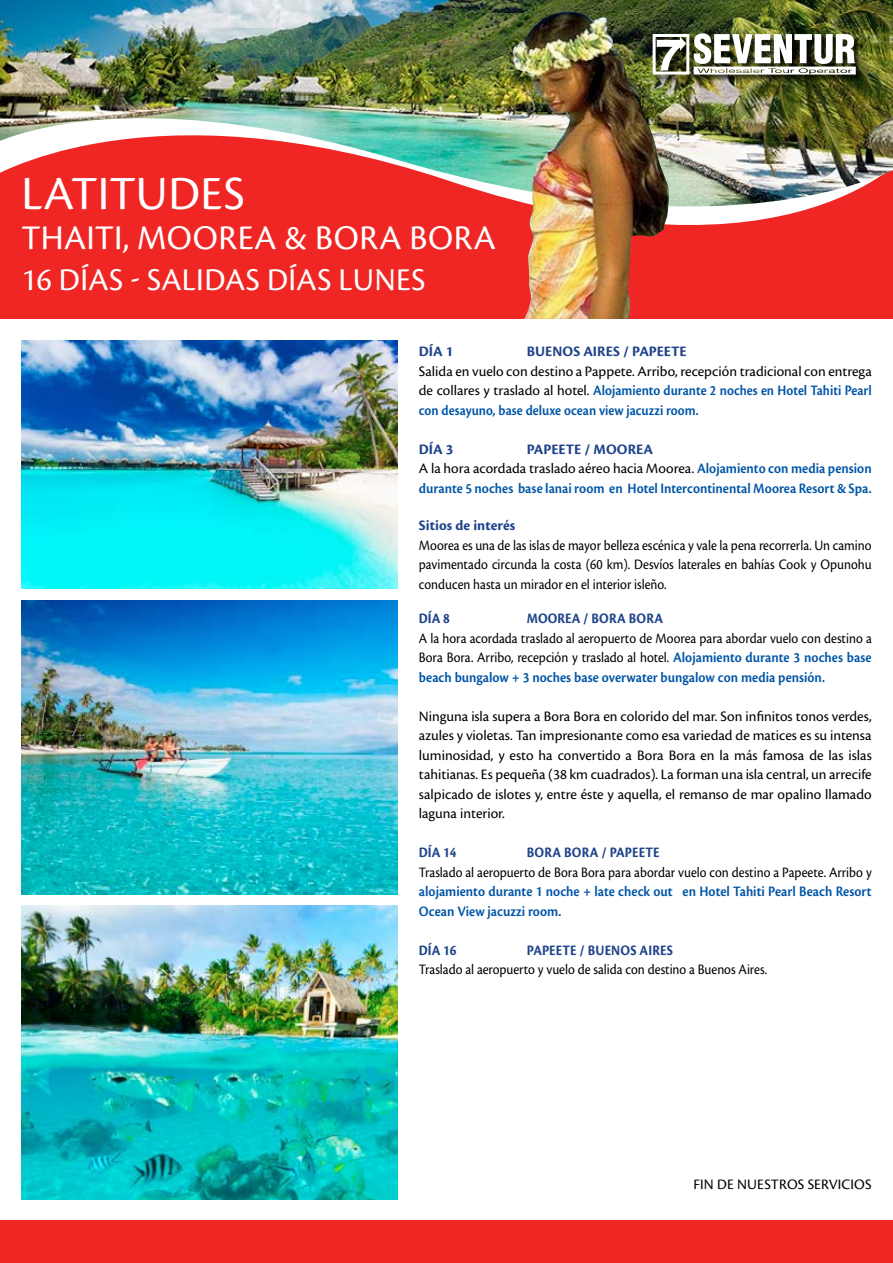
<style>
.page{position:relative;width:893px;height:1263px;background:#fff}
.page>*{position:absolute;margin:0;border:0;box-sizing:border-box;transform-origin:0 0}
.t1{font:49.5px "Cronos Pro";color:#fff}
.t2{font:36px "Cronos Pro";letter-spacing:.015em;color:#fff}
.t3{font:33px "Cronos Pro";letter-spacing:.015em;color:#fff}
.t4{font:15px/19.5px "Cronos Pro";color:#000;text-align:justify}
.t5{font:15px/19.5px "Cronos Pro";color:#000;text-align:justify;scale:.9 1}
.t6{font:600 15px/19.5px "Cronos Pro";color:#0055a7;scale:.92 1}
.t7{font:700 15px "Cronos Pro";letter-spacing:.005em;color:#20438b;scale:.9 1}
.t8{font:700 15px "Cronos Pro";letter-spacing:.005em;color:#20438b}
.s1{font-weight:600;color:#0055a7}
.s2{font-weight:700;color:#20438b}
.s3{font-weight:400;color:#000}
</style>
<div class="page">
<div style="left:0;top:125px;width:893px;height:194px;background:#ef2623"></div>
<svg style="left:669px;top:209px;width:139px;height:16px;fill:#fff"></svg>
<img style="left:0;top:0;width:893px;height:209px">
<div style="left:0;top:1220px;width:893px;height:43px;background:#ef2623"></div>
<div style="left:653px;top:34px;width:211px;height:49px;background:#000;opacity:.77"></div>
<div style="left:653px;top:34px;width:36px;height:41px;border:3px solid #fff"></div>
<svg style="left:669px;top:37px;width:17px;height:33px"></svg>
<img style="left:694px;top:33px;width:162px;height:42px">
<img style="left:21px;top:906px;width:377px;height:293px">
<img style="left:21px;top:601px;width:377px;height:293px">
<img style="left:21px;top:340px;width:377px;height:249px">
<img style="left:513px;top:10px;width:156px;height:309px">
<h1 class="t1" style="left:22px;top:165px;width:116px">latitudes</h1>
<h2 class="t2" style="left:21px;top:217px;width:143px">ThAiti, moo</h2>
<h2 class="t2" style="left:219px;top:217px;width:279px">rea &amp; BORA BORA</h2>
<h3 class="t3" style="left:21px;top:260px;width:202px">16 días - salidas</h3>
<h3 class="t3" style="left:267px;top:260px;width:90px">días lunes</h3>
<p class="t8" style="left:419px;top:343px;width:36px">DÍA 1</p>
<p class="t8" style="left:527px;top:343px;width:161px">BUENOS AIRES / PAPEETE</p>
<p class="t4" style="left:419px;top:361px;width:454px">Salida en vuelo con destino a Pappete. Arribo, recepción tradicional con entrega de collares y traslado al hotel. <span class="s1">Alojamiento durante 2 noches en Hotel Tahiti Pearl con desayuno, base deluxe ocean view jacuzzi room.</span></p>
<p class="t8" style="left:419px;top:440px;width:36px">DÍA 3</p>
<p class="t6" style="left:419px;top:439px;width:494px;text-indent:108px"><span class="s2">PAPEETE / MOOREA<br></span><span class="s3">A la hora acordada traslado aéreo hacia Moorea.</span> Alojamiento con media pension durante 5 noches base lanai room en Hotel Intercontinental Moorea Resort &amp; Spa.</p>
<p class="t8" style="left:419px;top:517px;width:98px">SITIOS DE INTERÉS</p>
<p class="t5" style="left:419px;top:535px;width:505px">Moorea es una de las islas de mayor belleza escénica y vale la pena recorrerla. Un camino pavimentado circunda la costa (60 km). Desvíos laterales en bahías Cook y Opunohu conducen hasta un mirador en el interior isleño.</p>
<p class="t7" style="left:419px;top:610px;width:36px">DÍA 8</p>
<p class="t7" style="left:527px;top:610px;width:83px">MOOREA / BORA</p>
<p class="t7" style="left:629px;top:610px;width:11px">BORA</p>
<p class="t5" style="left:419px;top:628px;width:505px">A la hora acordada traslado al aeropuerto de Moorea para abordar vuelo con destino a Bora Bora. Arribo, recepción y traslado al hotel. <span class="s1">Alojamiento durante 3 noches base beach bungalow + 3 noches base overwater bungalow con media pensión.</span></p>
<p class="t4" style="left:419px;top:706px;width:454px">Ninguna isla supera a Bora Bora en colorido del mar. Son infinitos tonos verdes, azules y violetas. Tan impresionante como esa variedad de matices es su intensa luminosidad, y esto ha convertido a Bora Bora en la más famosa de las islas tahitianas. Es pequeña (38 km cuadrados). La forman una isla central, un arrecife salpicado de islotes y, entre éste y aquella, el remanso de mar opalino llamado laguna interior.</p>
<p class="t7" style="left:419px;top:844px;width:43px">DÍA 14</p>
<p class="t7" style="left:527px;top:844px;width:11px">BORA</p>
<p class="t7" style="left:564px;top:844px;width:11px">BORA</p>
<p class="t7" style="left:601px;top:844px;width:66px">/ PAPEETE</p>
<p class="t5" style="left:419px;top:862px;width:505px">Traslado al aeropuerto de Bora Bora para abordar vuelo con destino a Papeete. Arribo y</p>
<p class="t6" style="left:419px;top:882px;width:494px">alojamiento durante 1 noche + late check out en Hotel Tahiti Pearl Beach Resort<br>Ocean View jacuzzi room.</p>
<p class="t7" style="left:419px;top:941px;width:43px">DÍA 16</p>
<p class="t7" style="left:527px;top:941px;width:164px">PAPEETE / BUENOS AIRES</p>
<p class="t5" style="left:419px;top:960px;width:389px">Traslado al aeropuerto y vuelo de salida con destino a Buenos Aires.</p>
<p class="t4" style="left:693px;top:1174px;width:53px">fin de nuest</p>
<p class="t4" style="left:779px;top:1174px;width:85px">ros servicios</p>
</div>
